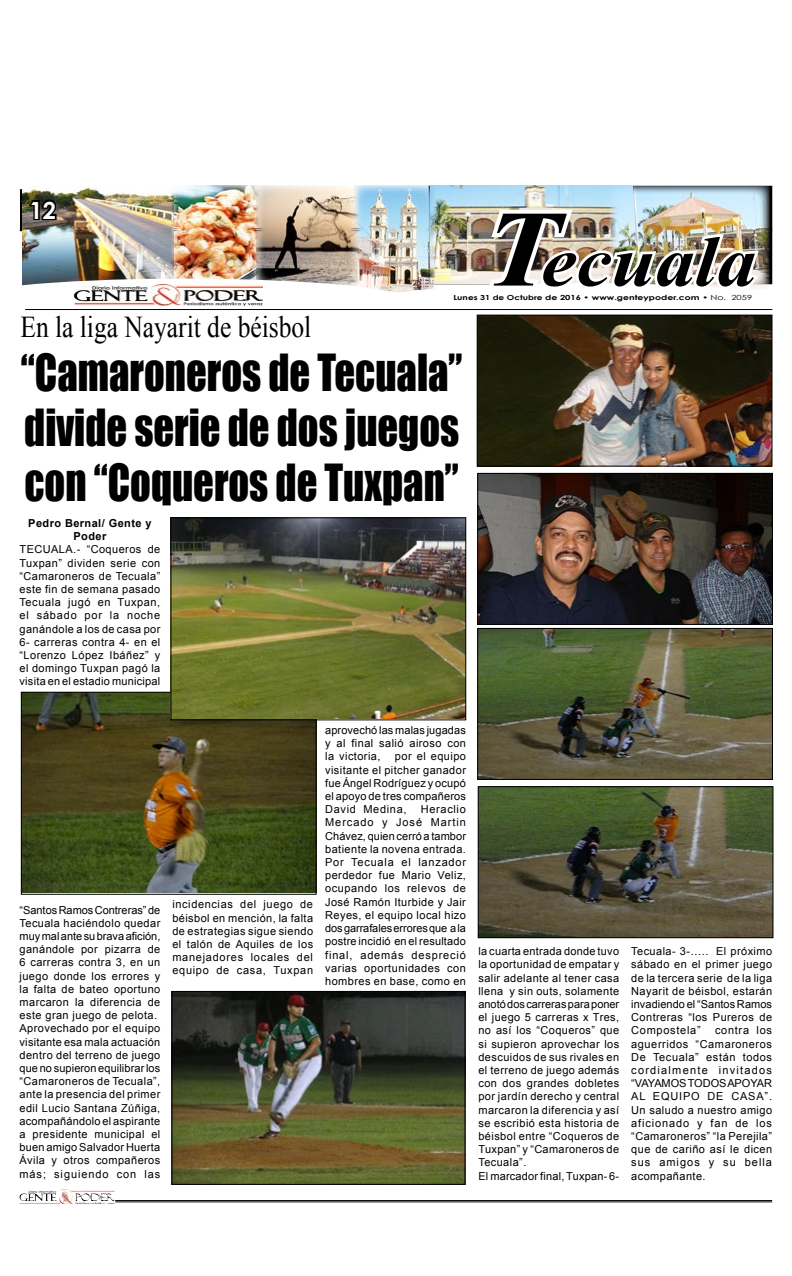
<style>
.page{position:relative;width:792px;height:1276px;background:#fff}
.page>*{position:absolute;margin:0;border:0;box-sizing:border-box;transform-origin:0 0}
.t1{font:italic 700 71.7px "Times New Roman";color:#000;scale:1.1 1}
.t2{font:47px/55.1px "Impact";color:#000;text-align:justify;scale:.86 1}
.t3{font:30.2px "Iskoola Pota";color:#000;scale:.84 1}
.t4{font:700 25.2px "Century Gothic";color:#fff;scale:1.14 1}
.t5{font:700 23.6px "Century Gothic";color:#fff}
.t6{font:11px/13.2px "Arial";letter-spacing:.04em;color:#000;text-align:justify}
.t7{font:700 11px/13.2px "Arial";letter-spacing:.04em;color:#000;text-align:center}
.t8{font:700 7px "Century Gothic";color:#000;scale:1.29 1}
.s1{font-size:108.6px}
.s2{font-weight:400}
</style>
<div class="page">
<img style="left:58px;top:1189px;width:14px;height:12px">
<hr style="left:115px;top:1200px;width:657px;height:1px;background:#000">
<hr style="left:115px;top:1201px;width:657px;height:1px;background:#000">
<img style="left:435px;top:186px;width:174px;height:3px">
<img style="left:609px;top:186px;width:160px;height:3px">
<img style="left:181px;top:186px;width:173px;height:3px">
<img style="left:354px;top:186px;width:81px;height:3px">
<img style="left:19px;top:189px;width:754px;height:136px">
<img style="left:174px;top:993px;width:289px;height:189px">
<div style="left:172px;top:991px;width:293px;height:193px;border:1px solid #000"></div>
<img style="left:479px;top:317px;width:291px;height:147px">
<div style="left:477px;top:315px;width:295px;height:151px;border:1px solid #000"></div>
<img style="left:23px;top:694px;width:291px;height:198px">
<div style="left:21px;top:692px;width:295px;height:202px;border:1px solid #000"></div>
<img style="left:173px;top:519px;width:291px;height:199px">
<div style="left:171px;top:517px;width:295px;height:203px;border:1px solid #000"></div>
<img style="left:479px;top:630px;width:292px;height:148px">
<div style="left:477px;top:628px;width:296px;height:152px;border:1px solid #000"></div>
<img style="left:479px;top:475px;width:292px;height:148px">
<div style="left:477px;top:473px;width:296px;height:152px;border:1px solid #000"></div>
<img style="left:480px;top:788px;width:291px;height:148px">
<div style="left:478px;top:786px;width:295px;height:152px;border:1px solid #000"></div>
<h3 class="t4" style="left:20px;top:188px;width:30px">12</h3>
<h3 class="t5" style="left:29px;top:192px;width:28px">12</h3>
<h1 class="t1" style="left:484px;top:211px;width:249px"><span class="s1">T</span>ecuala</h1>
<p class="t8" style="left:453px;top:292px;width:233px">Lunes 31 de Octubre de 2016 • www.genteypoder.com • <span class="s2">No. 2059</span></p>
<h3 class="t3" style="left:20px;top:309px;width:348px">En la liga Nayarit de béisbol</h3>
<h2 class="t2" style="left:21px;top:344px;width:515px">“Camaroneros de Tecuala” divide serie de dos juegos con “Coqueros de Tuxpan”</h2>
<p class="t7" style="left:28px;top:516px;width:125px">Pedro Bernal/ Gente y<br>Poder</p>
<p class="t6" style="left:20px;top:543px;width:142px">TECUALA.- “Coqueros de Tuxpan” dividen serie con “Camaroneros de Tecuala” este fin de semana pasado Tecuala jugó en Tuxpan, el sábado por la noche ganándole a los de casa por 6- carreras contra 4- en el “Lorenzo López Ibáñez” y el domingo Tuxpan pagó la visita en el estadio municipal</p>
<p class="t6" style="left:20px;top:903px;width:142px;text-align:left">“Santos Ramos Contreras” de<br>Tecuala haciéndolo quedar muy mal ante su brava afición, ganándole por pizarra de<br>6 carreras contra 3, en un juego donde los errores y la falta de bateo oportuno marcaron la diferencia de este gran juego de pelota.<br>Aprovechado por el equipo visitante esa mala actuación dentro del terreno de juego que no supieron equilibrar los “Camaroneros de Tecuala”, ante la presencia del primer edil Lucio Santana Zúñiga, acompañándolo el aspirante a presidente municipal el buen amigo Salvador Huerta<br>Ávila y otros compañeros más; siguiendo con las</p>
<p class="t6" style="left:172px;top:897px;width:142px">incidencias del juego de béisbol en mención, la falta de estrategias sigue siendo el talón de Aquiles de los manejadores locales del equipo de casa, Tuxpan</p>
<p class="t6" style="left:325px;top:723px;width:142px">aprovechó las malas jugadas y al final salió airoso con la victoria,</p>
<p class="t6" style="left:325px;top:750px;width:142px;text-indent:70px">por el equipo visitante el pitcher ganador fue Ángel Rodríguez y ocupó el apoyo de tres compañeros David Medina,</p>
<p class="t6" style="left:325px;top:802px;width:142px;text-indent:96px">Heraclio Mercado y José Martin Chávez, quien cerró a tambor batiente la novena entrada.<br>Por Tecuala el lanzador perdedor fue Mario Veliz, ocupando los relevos de José Ramón Iturbide y Jair Reyes, el equipo local hizo dos garrafales errores que a la postre incidió en el resultado final, además despreció varias oportunidades con hombres en base, como en</p>
<p class="t6" style="left:478px;top:944px;width:142px;text-align:left">la cuarta entrada donde tuvo la oportunidad de empatar y salir adelante al tener casa llena y sin outs, solamente anotó dos carreras para poner el juego 5 carreras x Tres, no así los “Coqueros” que si supieron aprovechar los descuidos de sus rivales en el terreno de juego además con dos grandes dobletes por jardín derecho y central marcaron la diferencia y así se escribió esta historia de béisbol entre “Coqueros de<br>Tuxpan” y “Camaroneros de<br>Tecuala”.<br>El marcador final, Tuxpan- 6-</p>
<p class="t6" style="left:631px;top:944px;width:142px">Tecuala- 3-….. El próximo sábado en el primer juego de la tercera serie de la liga Nayarit de béisbol, estarán invadiendo el “Santos Ramos Contreras “los Pureros de Compostela”</p>
<p class="t6" style="left:631px;top:1023px;width:142px;text-indent:84px">contra los aguerridos “Camaroneros De Tecuala” están todos cordialmente invitados “VAYAMOS TODOS APOYAR AL EQUIPO DE CASA”.<br>Un saludo a nuestro amigo aficionado y fan de los “Camaroneros” “la Perejila” que de cariño así le dicen sus amigos y su bella acompañante.</p>
</div>
